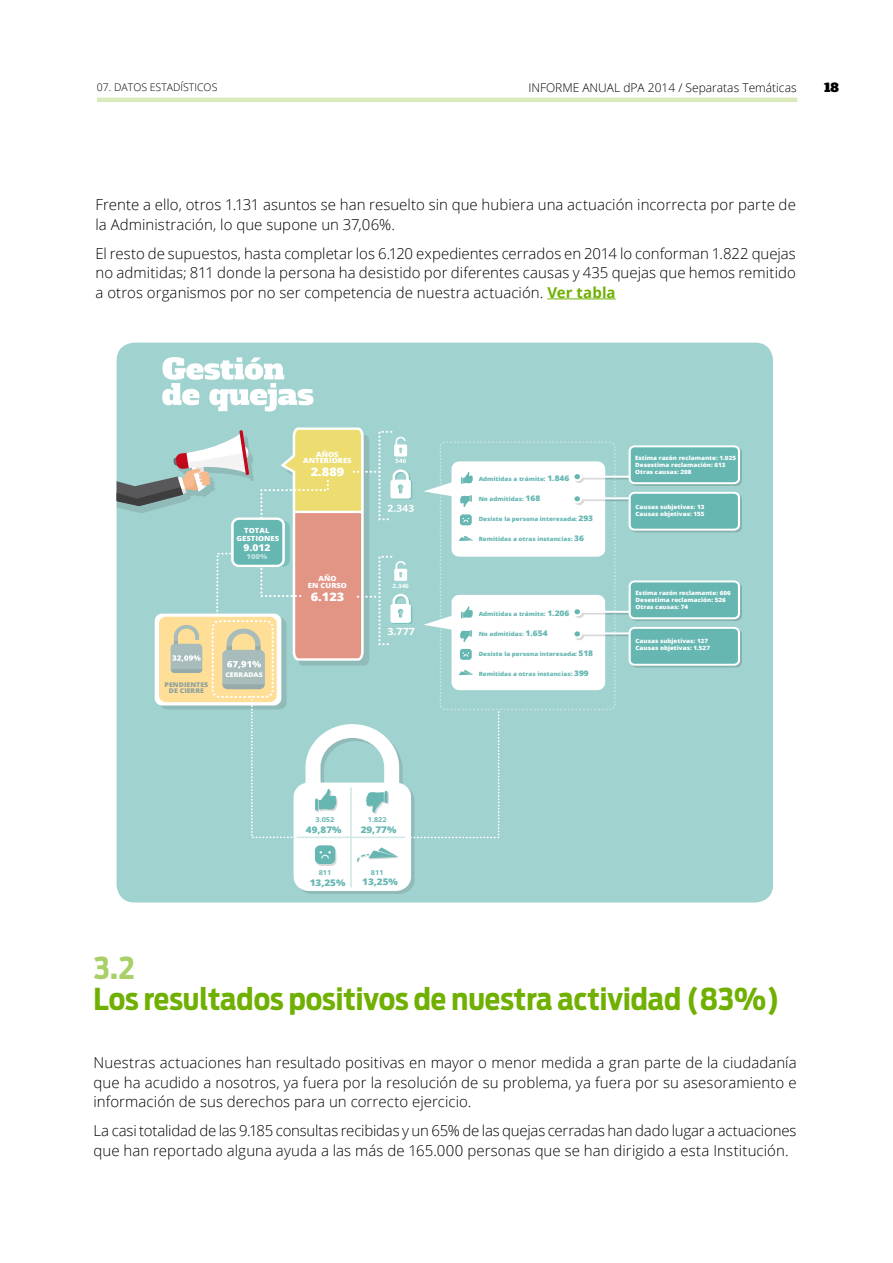
<style>
.page{position:relative;width:893px;height:1263px;background:#fff}
.page>*{position:absolute;margin:0;border:0;box-sizing:border-box;transform-origin:0 0}
.t1{font:700 30px "Antenna Cond";color:#70b000}
.t2{font:700 30px "Antenna Cond";color:#a9d066}
.t3{font:300 15px/19.5px "Open Sans";letter-spacing:.005em;color:#000}
.t4{font:300 12px "Open Sans";color:#000}
.t5{font:12px "Alfa Slab One";color:#000}
.t6{font:800 11.85px "Open Sans";color:#fff;scale:1.08 1}
.t7{font:300 10.5px "Open Sans";color:#000}
.t8{font:700 9.9px "Open Sans";color:#fff;scale:1.08 1}
.t9{font:800 9.45px "Open Sans";color:#fff;scale:1.08 1}
.t10{font:800 9.15px "Open Sans";color:#66b7b2;scale:1.08 1}
.t11{font:800 7.05px/6.6px "Open Sans";color:#fff;text-align:center;scale:1.08 1}
.t12{font:700 6.75px "Open Sans";color:#66b7b2;scale:1.08 1}
.t13{font:800 6.45px/6.4px "Open Sans";color:#8c9f9f;text-align:center;scale:1.08 1}
.t14{font:800 6.45px "Open Sans";color:#fff;scale:1.08 1}
.t15{font:800 5.85px/6.9px "Open Sans";color:#fff;scale:1.08 1}
.t16{font:800 5.85px "Open Sans";color:#66b7b2;scale:1.08 1}
.t17{font:700 5.85px "Open Sans";color:#fff;scale:1.08 1}
.s1{font-weight:700;color:#70b000}
.s2{font-size:7.8px}
</style>
<div class="page">
<hr style="left:97px;top:98px;width:700px;height:4px;background:#daeabd">
<hr style="left:547px;top:299px;width:69px;height:1px;background:#70b000">
<div style="left:117px;top:343px;width:656px;height:559px;background:#a0d2cf"></div>
<svg style="left:162px;top:357px;width:152px;height:55px"></svg>
<svg style="left:117px;top:427px;width:488px;height:467px"></svg>
<div style="left:378px;top:556px;width:15px;height:89px;border:2px dashed #fff"></div>
<div style="left:440px;top:441px;width:176px;height:269px;border:2px dashed #fff;border-radius:5px"></div>
<div style="left:574px;top:474px;width:10px;height:9px;border:2px solid #000;border-radius:50%"></div>
<hr style="left:583px;top:477px;width:54px;height:2px;background:#000">
<div style="left:631px;top:447px;width:111px;height:39px;border:2px solid #000;border-radius:5px"></div>
<div style="left:573px;top:473px;width:8px;height:7px;background:#66b7b2;border-radius:50%"></div>
<div style="left:572px;top:472px;width:10px;height:9px;border:2px solid #fff;border-radius:50%"></div>
<hr style="left:581px;top:476px;width:54px;height:2px;background:#fff">
<div style="left:630px;top:446px;width:109px;height:37px;background:#66b7b2;border-radius:5px"></div>
<div style="left:629px;top:445px;width:111px;height:39px;border:2px solid #fff;border-radius:5px"></div>
<hr style="left:579px;top:499px;width:53px;height:2px;background:#000">
<div style="left:631px;top:494px;width:111px;height:38px;border:2px solid #000;border-radius:5px"></div>
<div style="left:574px;top:496px;width:10px;height:9px;border:2px solid #000;border-radius:50%"></div>
<hr style="left:577px;top:497px;width:53px;height:2px;background:#fff">
<div style="left:630px;top:493px;width:109px;height:37px;background:#66b7b2;border-radius:5px"></div>
<div style="left:629px;top:492px;width:111px;height:39px;border:2px solid #fff;border-radius:5px"></div>
<div style="left:573px;top:495px;width:8px;height:7px;background:#66b7b2;border-radius:50%"></div>
<div style="left:572px;top:494px;width:10px;height:9px;border:2px solid #fff;border-radius:50%"></div>
<div style="left:574px;top:609px;width:10px;height:9px;border:2px solid #000;border-radius:50%"></div>
<hr style="left:583px;top:613px;width:54px;height:2px;background:#000">
<div style="left:631px;top:582px;width:111px;height:39px;border:2px solid #000;border-radius:5px"></div>
<div style="left:573px;top:608px;width:8px;height:7px;background:#66b7b2;border-radius:50%"></div>
<div style="left:572px;top:607px;width:10px;height:9px;border:2px solid #fff;border-radius:50%"></div>
<hr style="left:581px;top:611px;width:54px;height:2px;background:#fff">
<div style="left:630px;top:581px;width:109px;height:37px;background:#66b7b2;border-radius:5px"></div>
<div style="left:629px;top:580px;width:111px;height:39px;border:2px solid #fff;border-radius:5px"></div>
<hr style="left:579px;top:634px;width:53px;height:2px;background:#000">
<div style="left:631px;top:629px;width:111px;height:38px;border:2px solid #000;border-radius:5px"></div>
<div style="left:574px;top:631px;width:10px;height:9px;border:2px solid #000;border-radius:50%"></div>
<hr style="left:577px;top:632px;width:53px;height:2px;background:#fff">
<div style="left:630px;top:628px;width:109px;height:37px;background:#66b7b2;border-radius:5px"></div>
<div style="left:629px;top:627px;width:111px;height:39px;border:2px solid #fff;border-radius:5px"></div>
<div style="left:573px;top:630px;width:8px;height:7px;background:#66b7b2;border-radius:50%"></div>
<div style="left:572px;top:629px;width:10px;height:9px;border:2px solid #fff;border-radius:50%"></div>
<p class="t7" style="left:97px;top:80px;width:122px">07. DATOS ESTADÍSTICOS</p>
<p class="t4" style="left:528px;top:79px;width:270px">INFORME ANUAL dPA 2014 / Separatas Temáticas</p>
<p class="t5" style="left:824px;top:79px;width:16px">18</p>
<p class="t3" style="left:96px;top:194px;width:702px">Frente a ello, otros 1.131 asuntos se han resuelto sin que hubiera una actuación incorrecta por parte de la Administración, lo que supone un 37,06%.</p>
<p class="t3" style="left:96px;top:243px;width:702px;text-align:justify">El resto de supuestos, hasta completar los 6.120 expedientes cerrados en 2014 lo conforman 1.822 quejas no admitidas; 811 donde la persona ha desistido por diferentes causas y 435 quejas que hemos remitido a otros organismos por no ser competencia de nuestra actuación. <span class="s1">Ver tabla</span></p>
<p class="t11" style="left:237px;top:527px;width:41px;line-height:7.5px">TOTAL<br>GESTIONES</p>
<p class="t9" style="left:243px;top:540px;width:26px">9.012</p>
<p class="t11" style="left:247px;top:553px;width:21px">100%</p>
<p class="t11" style="left:303px;top:450px;width:46px">AÑOS<br>ANTERIORES</p>
<p class="t6" style="left:311px;top:463px;width:33px">2.889</p>
<p class="t11" style="left:308px;top:575px;width:38px">AÑO<br>EN CURSO</p>
<p class="t6" style="left:311px;top:588px;width:33px">6.123</p>
<p class="t13" style="left:165px;top:681px;width:42px">PENDIENTES<br>DE CIERRE</p>
<p class="t14" style="left:225px;top:670px;width:36px">CERRADAS</p>
<p class="t17" style="left:393px;top:582px;width:17px">2.346</p>
<p class="t8" style="left:387px;top:624px;width:27px">3.777</p>
<p class="t12" style="left:315px;top:814px;width:19px">3.052</p>
<p class="t10" style="left:306px;top:823px;width:35px">49,87%</p>
<p class="t12" style="left:319px;top:868px;width:13px">811</p>
<p class="t10" style="left:310px;top:876px;width:35px">13,25%</p>
<p class="t12" style="left:368px;top:814px;width:19px">1.822</p>
<p class="t10" style="left:361px;top:823px;width:35px">29,77%</p>
<p class="t12" style="left:371px;top:867px;width:13px">811</p>
<p class="t10" style="left:362px;top:875px;width:35px">13,25%</p>
<p class="t16" style="left:479px;top:475px;width:86px">Admitidas a trámite: <span class="s2">1.846</span></p>
<p class="t16" style="left:479px;top:495px;width:59px">No admitidas: <span class="s2">168</span></p>
<p class="t16" style="left:479px;top:515px;width:108px">Desiste la persona interesada: <span class="s2">293</span></p>
<p class="t16" style="left:479px;top:535px;width:99px">Remitidas a otras instancias: <span class="s2">36</span></p>
<p class="t16" style="left:479px;top:609px;width:86px">Admitidas a trámite: <span class="s2">1.206</span></p>
<p class="t16" style="left:479px;top:629px;width:65px">No admitidas: <span class="s2">1.654</span></p>
<p class="t16" style="left:479px;top:649px;width:108px">Desiste la persona interesada: <span class="s2">518</span></p>
<p class="t16" style="left:479px;top:669px;width:104px">Remitidas a otras instancias: <span class="s2">399</span></p>
<p class="t15" style="left:635px;top:454px;width:95px">Estima razón reclamante: 1.025<br>Desestima reclamación: 613<br>Otras causas: 208</p>
<p class="t15" style="left:635px;top:503px;width:65px">Causas subjetivas: 13<br>Causas objetivas: 155</p>
<p class="t15" style="left:635px;top:589px;width:90px">Estima razón reclamante: 606<br>Desestima reclamación: 526<br>Otras causas: 74</p>
<p class="t15" style="left:635px;top:637px;width:70px">Causas subjetivas: 127<br>Causas objetivas: 1.527</p>
<h1 class="t2" style="left:94px;top:950px;width:43px">3.2</h1>
<h1 class="t1" style="left:94px;top:981px;width:687px">Los resultados positivos de nuestra actividad (83%)</h1>
<p class="t3" style="left:94px;top:1052px;width:705px;text-align:justify">Nuestras actuaciones han resultado positivas en mayor o menor medida a gran parte de la ciudadanía que ha acudido a nosotros, ya fuera por la resolución de su problema, ya fuera por su asesoramiento e información de sus derechos para un correcto ejercicio.</p>
<p class="t3" style="left:94px;top:1121px;width:704px">La casi totalidad de las 9.185 consultas recibidas y un 65% de las quejas cerradas han dado lugar a actuaciones que han reportado alguna ayuda a las más de 165.000 personas que se han dirigido a esta Institución.</p>
</div>
